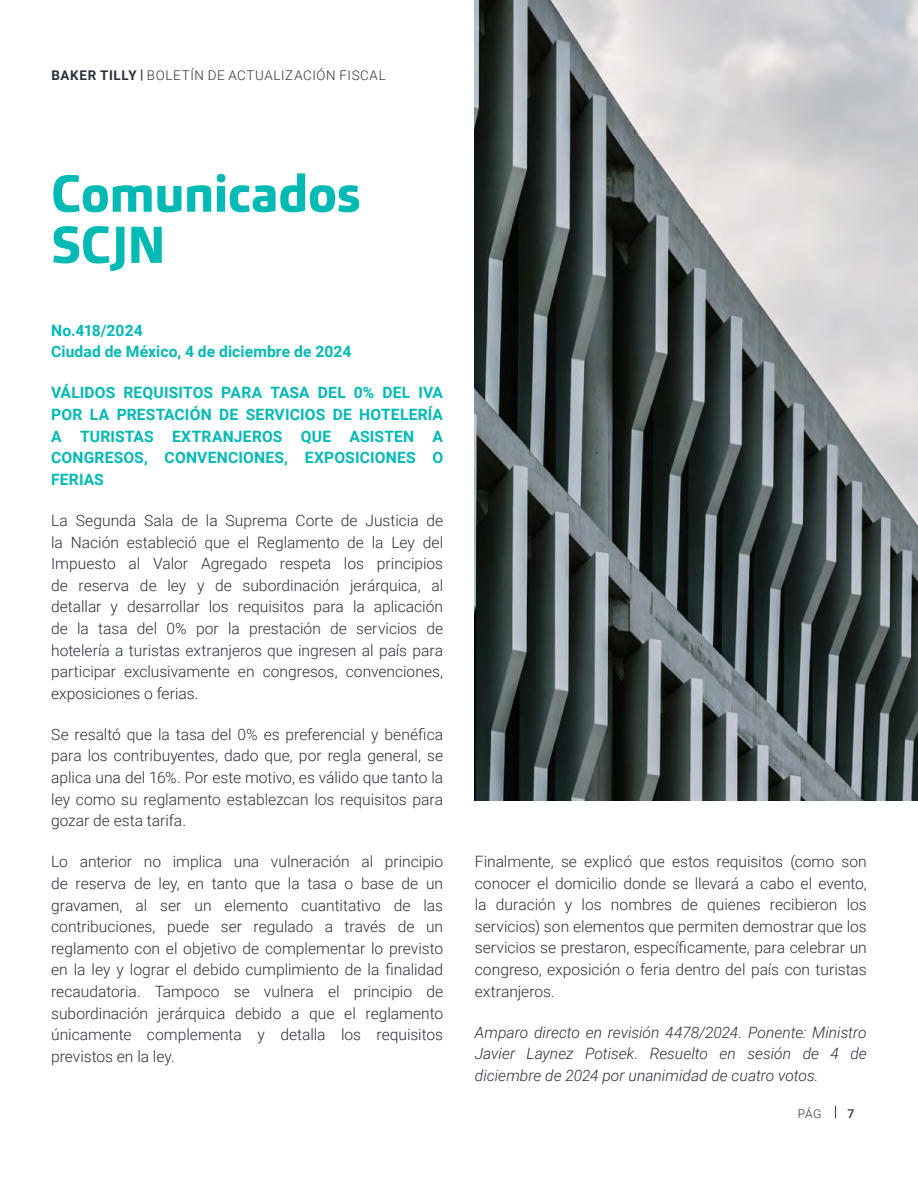
<style>
.page{position:relative;width:918px;height:1188px;background:#fff}
.page>*{position:absolute;margin:0;border:0;box-sizing:border-box;transform-origin:0 0}
.t1{font:800 51.15px/51.2px "Carnac";letter-spacing:-.01em;color:#00bab3}
.t2{font:300 15.6px/21.6px "Roboto";color:#2b303a;text-align:justify}
.t3{font:700 15.6px/21.6px "Roboto";letter-spacing:.01em;color:#00bab3}
.t4{font:italic 300 15.6px/21.6px "Roboto";color:#2b303a;text-align:justify}
.t5{font:300 13.35px "Roboto";letter-spacing:.045em;color:#2b303a}
.t6{font:300 12.15px "Roboto";color:#2b303a}
.t7{font:500 12.15px "Roboto";color:#2b303a}
.s1{font-weight:700}
</style>
<div class="page">
<svg style="left:835px;top:1106px;width:1px;height:12px"></svg>
<img style="left:475px;top:0;width:443px;height:800px">
<p class="t5" style="left:51px;top:66px;width:336px"><span class="s1">BAKER TILLY |</span> BOLETÍN DE ACTUALIZACIÓN FISCAL</p>
<h1 class="t1" style="left:51px;top:168px;width:311px">Comunicados<br>SCJN</h1>
<p class="t3" style="left:51px;top:319px;width:302px">No.418/2024<br>Ciudad de México, 4 de diciembre de 2024</p>
<p class="t3" style="left:51px;top:381px;width:394px;text-align:justify">VÁLIDOS REQUISITOS PARA TASA DEL 0% DEL IVA POR LA PRESTACIÓN DE SERVICIOS DE HOTELERÍA A TURISTAS EXTRANJEROS QUE ASISTEN A CONGRESOS, CONVENCIONES, EXPOSICIONES O FERIAS</p>
<p class="t2" style="left:51px;top:509px;width:394px">La Segunda Sala de la Suprema Corte de Justicia de la Nación estableció que el Reglamento de la Ley del Impuesto al Valor Agregado respeta los principios de reserva de ley y de subordinación jerárquica, al detallar y desarrollar los requisitos para la aplicación de la tasa del 0% por la prestación de servicios de hotelería a turistas extranjeros que ingresen al país para participar exclusivamente en congresos, convenciones, exposiciones o ferias.</p>
<p class="t2" style="left:51px;top:723px;width:394px">Se resaltó que la tasa del 0% es preferencial y benéfica para los contribuyentes, dado que, por regla general, se aplica una del 16%. Por este motivo, es válido que tanto la ley como su reglamento establezcan los requisitos para gozar de esta tarifa.</p>
<p class="t2" style="left:51px;top:850px;width:394px">Lo anterior no implica una vulneración al principio de reserva de ley, en tanto que la tasa o base de un gravamen, al ser un elemento cuantitativo de las contribuciones, puede ser regulado a través de un reglamento con el objetivo de complementar lo previsto en la ley y lograr el debido cumplimiento de la finalidad recaudatoria. Tampoco se vulnera el principio de subordinación jerárquica debido a que el reglamento únicamente complementa y detalla los requisitos previstos en la ley.</p>
<p class="t2" style="left:475px;top:850px;width:394px">Finalmente, se explicó que estos requisitos (como son conocer el domicilio donde se llevará a cabo el evento, la duración y los nombres de quienes recibieron los servicios) son elementos que permiten demostrar que los servicios se prestaron, específicamente, para celebrar un congreso, exposición o feria dentro del país con turistas extranjeros.</p>
<p class="t4" style="left:475px;top:1021px;width:394px">Amparo directo en revisión 4478/2024. Ponente: Ministro Javier Laynez Potisek. Resuelto en sesión de 4 de diciembre de 2024 por unanimidad de cuatro votos.</p>
<p class="t6" style="left:798px;top:1106px;width:25px">PÁG</p>
<p class="t7" style="left:848px;top:1106px;width:8px">7</p>
</div>
